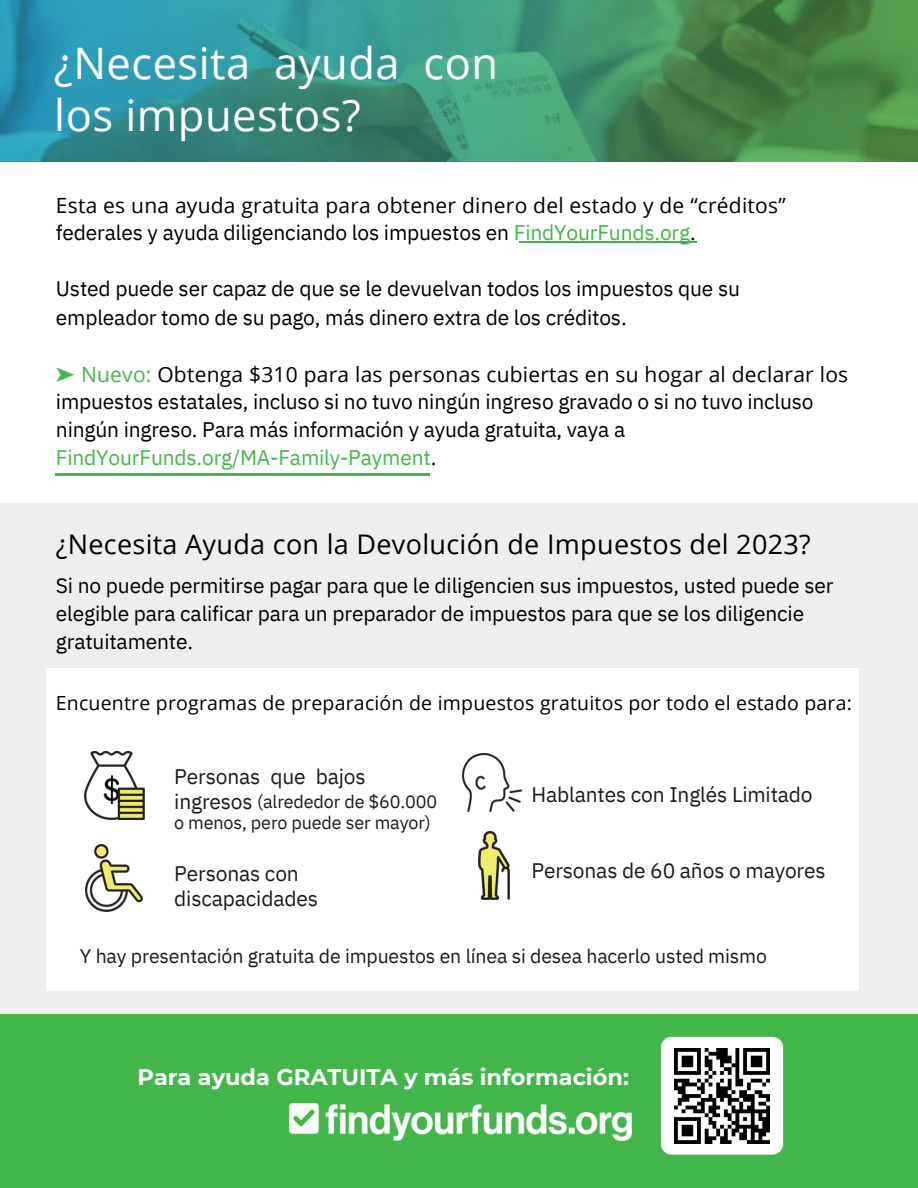
<style>
.page{position:relative;width:918px;height:1188px;background:#fff}
.page>*{position:absolute;margin:0;border:0;box-sizing:border-box;transform-origin:0 0}
.t1{font:43.5px/51.8px "Open Sans";letter-spacing:.01em;color:#fff}
.t2{font:27px "Open Sans";letter-spacing:.01em;color:#000}
.t3{font:700 22.5px "Montserrat";color:#fff}
.t4{font:21px/28.2px "IBM Plex Sans";letter-spacing:-.01em;color:#000}
.t5{font:21px "Open Sans";letter-spacing:.01em;color:#000}
.t6{font:21px/24.8px "IBM Plex Sans";letter-spacing:-.01em;color:#1b1b1b}
.t7{font:19.5px "Open Sans";letter-spacing:.01em;color:#000}
.t8{font:19.5px "IBM Plex Sans";letter-spacing:-.01em;color:#1b1b1b}
.t9{font:18px/21.3px "IBM Plex Sans";letter-spacing:-.01em;color:#1b1b1b}
.s1{color:#43b649}
.s2{font-family:"Free Serif";color:#43b649}
</style>
<div class="page">
<div style="left:0;top:504px;width:918px;height:537px;background:#eee"></div>
<div style="left:0;top:1014px;width:918px;height:174px;background:#43b649"></div>
<img style="left:0;top:0;width:918px;height:162px">
<hr style="left:56px;top:473px;width:374px;height:2px;background:#43b649">
<hr style="left:519px;top:241px;width:178px;height:2px;background:#43b649">
<div style="left:46px;top:668px;width:812px;height:323px;background:#fff"></div>
<img style="left:85px;top:752px;width:59px;height:67px">
<img style="left:85px;top:845px;width:58px;height:66px">
<img style="left:462px;top:754px;width:60px;height:57px">
<img style="left:479px;top:832px;width:30px;height:67px">
<img style="left:290px;top:1104px;width:342px;height:37px">
<div style="left:661px;top:1037px;width:122px;height:118px;background:#fff"></div>
<img style="left:674px;top:1048px;width:96px;height:96px">
<h1 class="t1" style="left:54px;top:37px;width:445px">¿Necesita ayuda con los impuestos?</h1>
<p class="t5" style="left:56px;top:191px;width:731px">Esta es una ayuda gratuita para obtener dinero del estado y de “créditos”</p>
<p class="t4" style="left:56px;top:218px;width:641px">federales y ayuda diligenciando los impuestos en <span class="s1">FindYourFunds.org</span>.</p>
<p class="t4" style="left:56px;top:274px;width:686px">Usted puede ser capaz de que se le devuelvan todos los impuestos que su empleador tomo de su pago, más dinero extra de los créditos.</p>
<p class="t5" style="left:56px;top:360px;width:794px"><span class="s2">➤</span> <span class="s1">Nuevo:</span> Obtenga $310 para las personas cubiertas en su hogar al declarar los</p>
<p class="t4" style="left:56px;top:387px;width:759px">impuestos estatales, incluso si no tuvo ningún ingreso gravado o si no tuvo incluso ningún ingreso. Para más información y ayuda gratuita, vaya a<br><span class="s1">FindYourFunds.org/MA-Family-Payment</span>.</p>
<p class="t2" style="left:56px;top:525px;width:756px">¿Necesita Ayuda con la Devolución de Impuestos del 2023?</p>
<p class="t4" style="left:56px;top:571px;width:779px">Si no puede permitirse pagar para que le diligencien sus impuestos, usted puede ser elegible para calificar para un preparador de impuestos para que se los diligencie gratuitamente.</p>
<p class="t7" style="left:56px;top:689px;width:798px">Encuentre programas de preparación de impuestos gratuitos por todo el estado para:</p>
<p class="t6" style="left:174px;top:764px;width:193px">Personas que bajos ingresos</p>
<p class="t9" style="left:174px;top:791px;width:265px;text-indent:83px">(alrededor de $60.000 o menos, pero puede ser mayor)</p>
<p class="t6" style="left:174px;top:861px;width:145px">Personas con discapacidades</p>
<p class="t6" style="left:531px;top:782px;width:283px">Hablantes con Inglés Limitado</p>
<p class="t6" style="left:531px;top:857px;width:296px">Personas de 60 años o mayores</p>
<p class="t8" style="left:80px;top:943px;width:689px">Y hay presentación gratuita de impuestos en línea si desea hacerlo usted mismo</p>
<p class="t3" style="left:138px;top:1063px;width:493px">Para ayuda GRATUITA y más información:</p>
</div>
